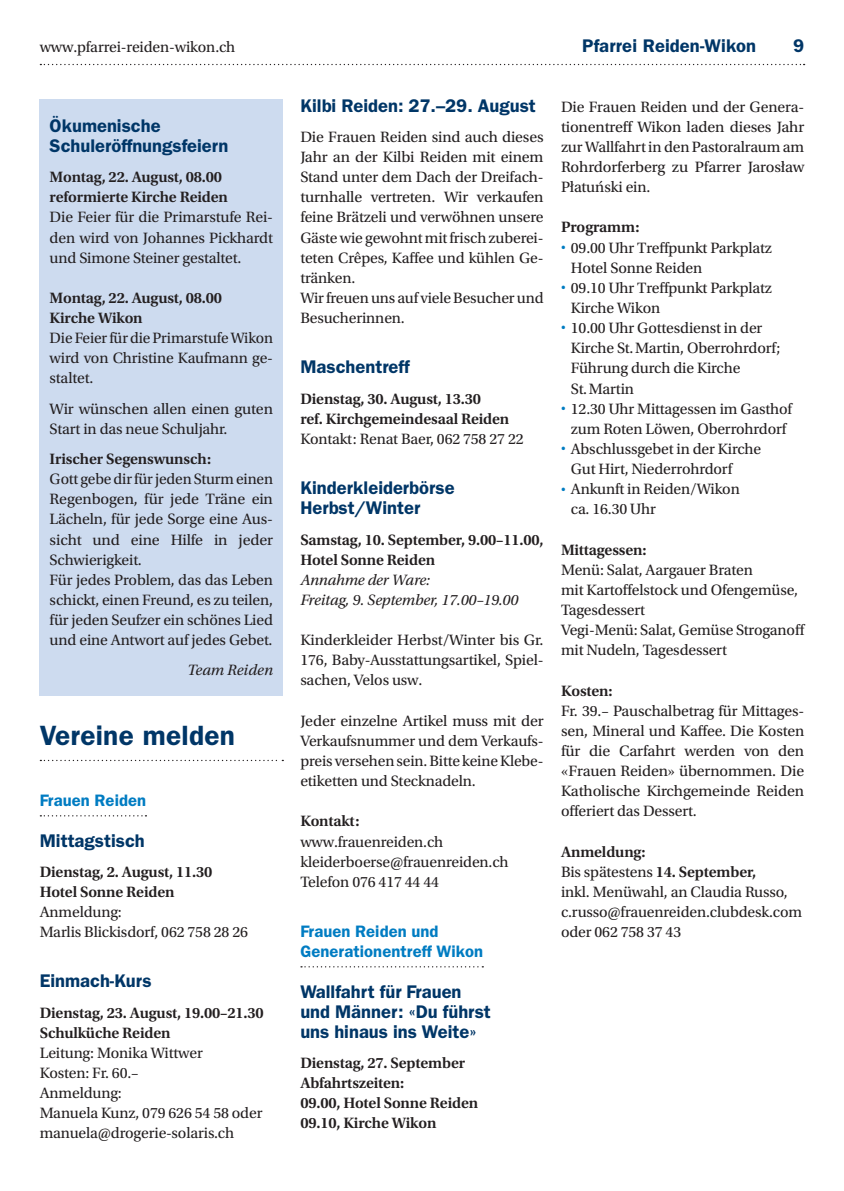
<style>
.page{position:relative;width:844px;height:1191px;background:#fff}
.page>*{position:absolute;margin:0;border:0;box-sizing:border-box;transform-origin:0 0}
.t1{font:600 28px "ITC Franklin Gothic Std";letter-spacing:.01em;color:#003667}
.t2{font:600 18.38px/20.1px "ITC Franklin Gothic Std";color:#003667}
.t3{font:600 16.62px/20.1px "ITC Franklin Gothic Std";letter-spacing:.005em;color:#007cc2}
.t4{font:15.75px/20.1px "Utopia Std";letter-spacing:-.01em;color:#231f20}
.t5{font:600 15.75px/20.1px "Utopia Std";letter-spacing:-.01em;color:#231f20}
.t6{font:italic 15.75px/20.1px "Utopia Std";letter-spacing:-.01em;color:#231f20}
.s1{font-weight:600}
</style>
<div class="page">
<svg style="left:40px;top:64px;width:764px;height:1px"></svg>
<svg style="left:40px;top:760px;width:243px;height:1px"></svg>
<svg style="left:40px;top:815px;width:106px;height:1px"></svg>
<svg style="left:301px;top:966px;width:182px;height:1px"></svg>
<div style="left:40px;top:99px;width:243px;height:596px;background:#cddbef"></div>
<p class="t4" style="left:40px;top:37px;width:197px">www.pfarrei-reiden-wikon.ch</p>
<p class="t2" style="left:582px;top:36px;width:175px">Pfarrei Reiden-Wikon</p>
<p class="t2" style="left:793px;top:36px;width:13px">9</p>
<p class="t2" style="left:50px;top:115px;width:180px">Ökumenische<br>Schuleröffnungsfeiern</p>
<p class="t5" style="left:50px;top:167px;width:180px">Montag, 22. August, 08.00 reformierte Kirche Reiden</p>
<p class="t4" style="left:50px;top:207px;width:225px;text-align:justify">Die Feier für die Primarstufe Rei&shy;den wird von Johannes Pickhardt und Simone Steiner gestaltet.</p>
<p class="t5" style="left:50px;top:288px;width:174px">Montag, 22. August, 08.00<br>Kirche Wikon</p>
<p class="t4" style="left:50px;top:328px;width:225px;text-align:justify">Die Feier für die Primarstufe Wikon wird von Christine Kaufmann ge&shy;staltet.</p>
<p class="t4" style="left:50px;top:399px;width:225px">Wir wünschen allen einen guten<br>Start in das neue Schuljahr.</p>
<p class="t5" style="left:50px;top:449px;width:163px">Irischer Segenswunsch:</p>
<p class="t4" style="left:50px;top:469px;width:225px">Gott gebe dir für jeden Sturm einen<br>Regenbogen, für jede Träne ein<br>Lächeln, für jede Sorge eine Aus&shy;sicht und eine Hilfe in jeder<br>Schwierigkeit.<br>Für jedes Problem, das das Leben schickt, einen Freund, es zu teilen, für jeden Seufzer ein schönes Lied und eine Antwort auf jedes Gebet.</p>
<p class="t6" style="left:187px;top:660px;width:87px">Team Reiden</p>
<h1 class="t1" style="left:40px;top:718px;width:197px">Vereine melden</h1>
<p class="t3" style="left:40px;top:790px;width:108px">Frauen Reiden</p>
<p class="t2" style="left:40px;top:830px;width:107px">Mittagstisch</p>
<p class="t5" style="left:40px;top:861px;width:174px">Dienstag, 2. August, 11.30<br>Hotel Sonne Reiden</p>
<p class="t4" style="left:40px;top:902px;width:210px">Anmeldung:<br>Marlis Blickisdorf, 062 758 28 26</p>
<p class="t2" style="left:40px;top:971px;width:113px">Einmach-Kurs</p>
<p class="t5" style="left:40px;top:1002px;width:225px">Dienstag, 23. August, 19.00–21.30<br>Schulküche Reiden</p>
<p class="t4" style="left:40px;top:1043px;width:224px">Leitung: Monika Wittwer<br>Kosten: Fr. 60.–<br>Anmeldung:<br>Manuela Kunz, 079 626 54 58 oder manuela@drogerie-solaris.ch</p>
<p class="t2" style="left:300px;top:95px;width:237px">Kilbi Reiden: 27.–29. August</p>
<p class="t4" style="left:300px;top:127px;width:245px">Die Frauen Reiden sind auch dieses<br>Jahr an der Kilbi Reiden mit einem<br>Stand unter dem Dach der Dreifach&shy;turnhalle vertreten. Wir verkaufen feine Brätzeli und verwöhnen unsere<br>Gäste wie gewohnt mit frisch zuberei&shy;teten Crêpes, Kaffee und kühlen Ge&shy;tränken.<br>Wir freuen uns auf viele Besucher und<br>Besucherinnen.</p>
<p class="t2" style="left:300px;top:357px;width:111px">Maschentreff</p>
<p class="t5" style="left:300px;top:388px;width:210px">Dienstag, 30. August, 13.30<br>ref. Kirchgemeindesaal Reiden</p>
<p class="t4" style="left:300px;top:429px;width:225px">Kontakt: Renat Baer, 062 758 27 22</p>
<p class="t2" style="left:300px;top:478px;width:156px">Kinderkleiderbörse<br>Herbst/Winter</p>
<p class="t5" style="left:300px;top:529px;width:245px">Samstag, 10. September, 9.00–11.00,<br>Hotel Sonne Reiden</p>
<p class="t6" style="left:300px;top:570px;width:219px">Annahme der Ware:<br>Freitag, 9. September, 17.00–19.00</p>
<p class="t4" style="left:300px;top:630px;width:245px;text-align:justify">Kinderkleider Herbst/Winter bis Gr.<br>176, Baby-Ausstattungsartikel, Spiel&shy;sachen, Velos usw.</p>
<p class="t4" style="left:300px;top:711px;width:245px;text-align:justify">Jeder einzelne Artikel muss mit der Verkaufsnummer und dem Verkaufs&shy;preis versehen sein. Bitte keine Klebe&shy;etiketten und Stecknadeln.</p>
<p class="t5" style="left:300px;top:811px;width:61px">Kontakt:</p>
<p class="t4" style="left:300px;top:831px;width:210px">www.frauenreiden.ch kleiderboerse@frauenreiden.ch<br>Telefon 076 417 44 44</p>
<p class="t3" style="left:300px;top:921px;width:184px">Frauen Reiden und<br>Generationentreff Wikon</p>
<p class="t2" style="left:300px;top:981px;width:192px">Wallfahrt für Frauen und Männer: «Du führst uns hinaus ins Weite»</p>
<p class="t5" style="left:300px;top:1053px;width:179px">Dienstag, 27. September<br>Abfahrtszeiten:<br>09.00, Hotel Sonne Reiden<br>09.10, Kirche Wikon</p>
<p class="t4" style="left:561px;top:97px;width:245px;text-align:justify">Die Frauen Reiden und der Genera&shy;tionentreff Wikon laden dieses Jahr zur Wallfahrt in den Pastoralraum am Rohrdorferberg zu Pfarrer Jarosław Płatun´ski ein.</p>
<p class="t5" style="left:561px;top:217px;width:80px">Programm:</p>
<p class="t4" style="left:570px;top:238px;width:203px;text-indent:-10px"><sup>•</sup> 09.00 Uhr Treffpunkt Parkplatz<br>Hotel Sonne Reiden</p>
<p class="t4" style="left:570px;top:278px;width:203px;text-indent:-10px"><sup>•</sup> 09.10 Uhr Treffpunkt Parkplatz<br>Kirche Wikon</p>
<p class="t4" style="left:570px;top:318px;width:211px;text-indent:-10px"><sup>•</sup> 10.00 Uhr Gottesdienst in der<br>Kirche St.Martin, Oberrohrdorf;<br>Führung durch die Kirche<br>St.Martin</p>
<p class="t4" style="left:561px;top:399px;width:232px;text-align:center"><sup>•</sup> 12.30 Uhr Mittagessen im Gasthof zum Roten Löwen, Oberrohrdorf</p>
<p class="t4" style="left:570px;top:439px;width:192px;text-indent:-10px"><sup>•</sup> Abschlussgebet in der Kirche<br>Gut Hirt, Niederrohrdorf</p>
<p class="t4" style="left:570px;top:479px;width:170px;text-indent:-10px"><sup>•</sup> Ankunft in Reiden/Wikon ca. 16.30 Uhr</p>
<p class="t5" style="left:561px;top:539px;width:87px">Mittagessen:</p>
<p class="t4" style="left:561px;top:560px;width:246px">Menü: Salat, Aargauer Braten<br>mit Kartoffelstock und Ofengemüse,<br>Tagesdessert<br>Vegi-Menü: Salat, Gemüse Stroganoff mit Nudeln, Tagesdessert</p>
<p class="t5" style="left:561px;top:680px;width:53px">Kosten:</p>
<p class="t4" style="left:561px;top:700px;width:245px;text-align:justify">Fr. 39.– Pauschalbetrag für Mittages&shy;sen, Mineral und Kaffee. Die Kosten für die Carfahrt werden von den «Frauen Reiden» übernommen. Die Katholische Kirchgemeinde Reiden offeriert das Dessert.</p>
<p class="t4" style="left:561px;top:841px;width:242px"><span class="s1">Anmeldung:<br></span>Bis spätestens <span class="s1">14. September,<br></span>inkl. Menüwahl, an Claudia Russo, c.russo@frauenreiden.clubdesk.com oder 062 758 37 43</p>
</div>
